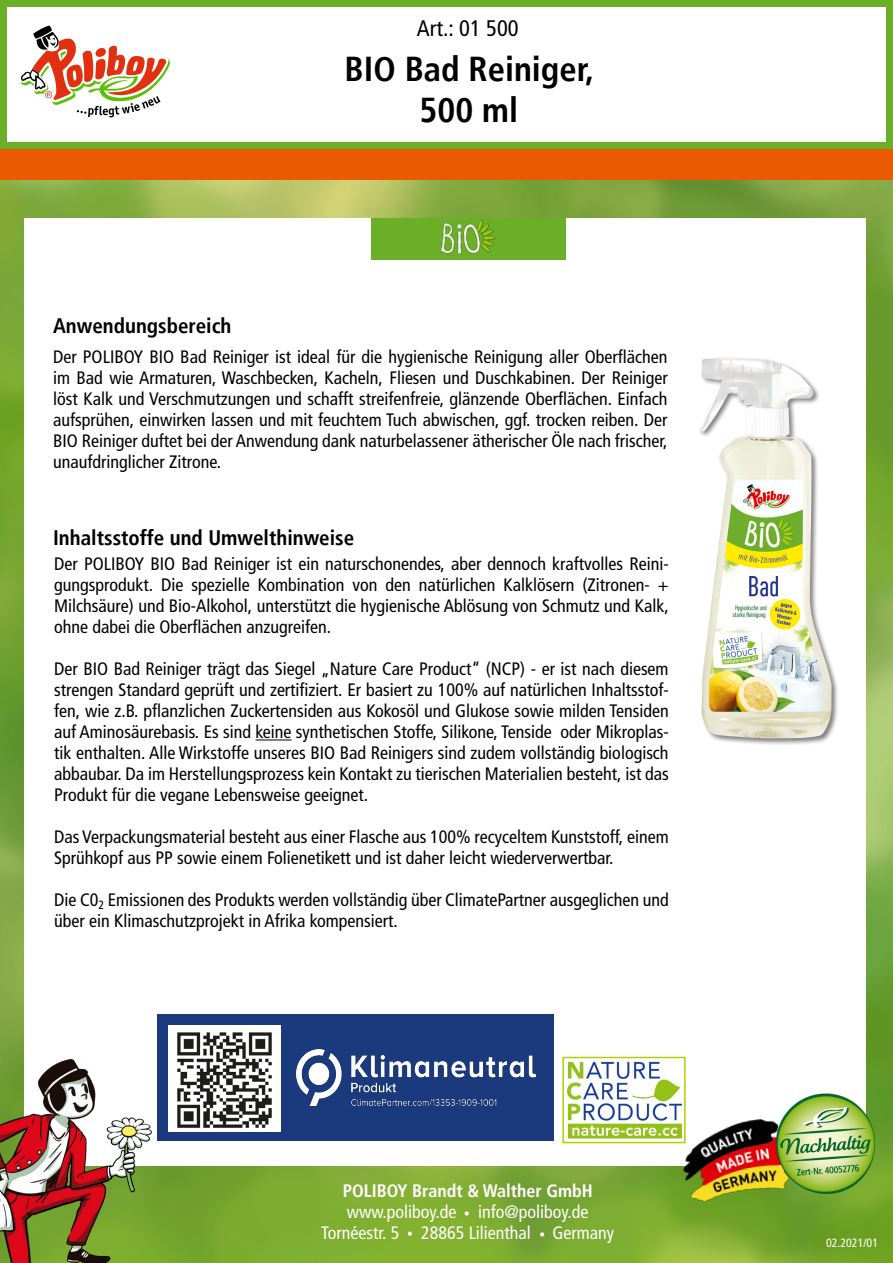
<style>
.page{position:relative;width:893px;height:1263px;background:#fff}
.page>*{position:absolute;margin:0;border:0;box-sizing:border-box;transform-origin:0 0}
.t1{font:700 condensed 34.5px/40.5px "Frutiger LT";color:#000;text-align:center}
.t2{font:condensed 22.5px "Frutiger LT";color:#000}
.t3{font:700 condensed 21px "Frutiger LT";color:#000}
.t4{font:condensed 18px/21px "Frutiger LT";color:#000;text-align:justify}
.t5{font:condensed 18px/21px "Frutiger LT";color:#fff;text-align:center}
.t6{font:700 condensed 18px "Frutiger LT";color:#fff}
.t7{font:condensed 12px "Frutiger LT";color:#fff}
</style>
<div class="page">
<img style="left:0;top:180px;width:893px;height:1083px">
<div style="left:24px;top:218px;width:842px;height:947px;background:#fff"></div>
<svg style="left:20px;top:26px;width:150px;height:91px"></svg>
<div style="left:0;top:146px;width:893px;height:34px;background:#ea5a01"></div>
<div style="left:0;top:142px;width:893px;height:6px;background:#6bae28"></div>
<svg style="left:408px;top:1231px;width:4px;height:5px"></svg>
<svg style="left:540px;top:1232px;width:4px;height:4px"></svg>
<svg style="left:465px;top:1211px;width:4px;height:4px"></svg>
<div style="left:887px;top:0;width:6px;height:148px;background:#6bae28"></div>
<div style="left:0;top:0;width:6px;height:148px;background:#6bae28"></div>
<div style="left:0;top:0;width:893px;height:6px;background:#6bae28"></div>
<div style="left:157px;top:1014px;width:397px;height:126px;background:#1b3a7d"></div>
<div style="left:168px;top:1025px;width:112px;height:107px;background:#fff"></div>
<img style="left:177px;top:1032px;width:95px;height:96px">
<img style="left:297px;top:1049px;width:239px;height:56px">
<img style="left:566px;top:1061px;width:116px;height:78px">
<div style="left:562px;top:1057px;width:124px;height:86px;border:2px solid #b4cc00"></div>
<div style="left:697px;top:357px;width:142px;height:389px;background:#000;opacity:.5"></div>
<img style="left:698px;top:358px;width:134px;height:381px">
<hr style="left:256px;top:739px;width:35px;height:1px;background:#000">
<img style="left:676px;top:1113px;width:128px;height:96px">
<img style="left:776px;top:1093px;width:99px;height:100px">
<img style="left:0;top:1041px;width:159px;height:222px">
<div style="left:371px;top:218px;width:195px;height:42px;background:#6bae28"></div>
<img style="left:438px;top:214px;width:63px;height:41px">
<p class="t2" style="left:417px;top:15px;width:103px">Art.: 01 500</p>
<p class="t3" style="left:53px;top:313px;width:180px">Anwendungsbereich</p>
<h1 class="t1" style="left:345px;top:49px;width:251px">BIO Bad Reiniger,<br>500 ml</h1>
<p class="t4" style="left:53px;top:347px;width:616px">Der POLIBOY BIO Bad Reiniger ist ideal für die hygienische Reinigung aller Oberflächen im Bad wie Armaturen, Waschbecken, Kacheln, Fliesen und Duschkabinen. Der Reiniger löst Kalk und Verschmutzungen und schafft streifenfreie, glänzende Oberflächen. Einfach aufsprühen, einwirken lassen und mit feuchtem Tuch abwischen, ggf. trocken reiben. Der BIO Reiniger duftet bei der Anwendung dank naturbelassener ätherischer Öle nach frischer, unaufdringlicher Zitrone.</p>
<p class="t3" style="left:53px;top:525px;width:303px">Inhaltsstoffe und Umwelthinweise</p>
<p class="t4" style="left:54px;top:553px;width:616px">Der POLIBOY BIO Bad Reiniger ist ein naturschonendes, aber dennoch kraftvolles Reini&shy;gungsprodukt. Die spezielle Kombination von den natürlichen Kalklösern (Zitronen- + Milchsäure) und Bio-Alkohol, unterstützt die hygienische Ablösung von Schmutz und Kalk, ohne dabei die Oberflächen anzugreifen.</p>
<p class="t4" style="left:54px;top:658px;width:616px">Der BIO Bad Reiniger trägt das Siegel „Nature Care Product“ (NCP) - er ist nach diesem strengen Standard geprüft und zertifiziert. Er basiert zu 100% auf natürlichen Inhaltsstof&shy;fen, wie z.B. pflanzlichen Zuckertensiden aus Kokosöl und Glukose sowie milden Tensiden auf Aminosäurebasis. Es sind keine synthetischen Stoffe, Silikone, Tenside oder Mikroplas&shy;tik enthalten. Alle Wirkstoffe unseres BIO Bad Reinigers sind zudem vollständig biologisch abbaubar. Da im Herstellungsprozess kein Kontakt zu tierischen Materialien besteht, ist das Produkt für die vegane Lebensweise geeignet.</p>
<p class="t4" style="left:54px;top:827px;width:616px">Das Verpackungsmaterial besteht aus einer Flasche aus 100% recyceltem Kunststoff, einem<br>Sprühkopf aus PP sowie einem Folienetikett und ist daher leicht wiederverwertbar.</p>
<p class="t4" style="left:54px;top:889px;width:616px">Die C0<sub>2</sub> Emissionen des Produkts werden vollständig über ClimatePartner ausgeglichen und über ein Klimaschutzprojekt in Afrika kompensiert.</p>
<p class="t6" style="left:343px;top:1180px;width:251px">POLIBOY Brandt &amp; Walther GmbH</p>
<p class="t5" style="left:321px;top:1201px;width:294px">www.poliboy.de info@poliboy.de<br>Tornéestr. 5 28865 Lilienthal Germany</p>
<p class="t7" style="left:826px;top:1236px;width:54px">02.2021/01</p>
</div>
